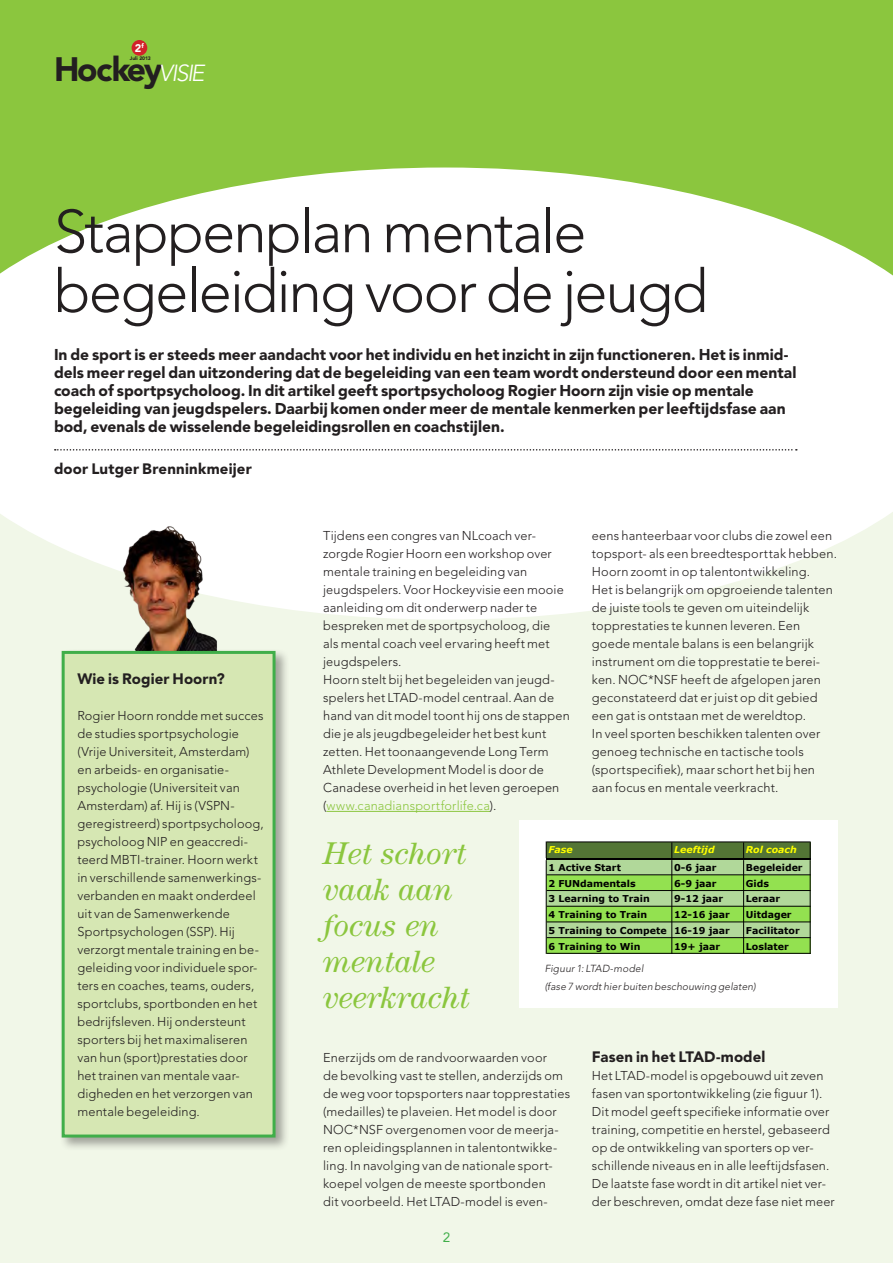
<style>
.page{position:relative;width:893px;height:1263px;background:#f1f7e8}
.page>*{position:absolute;margin:0;border:0;box-sizing:border-box;transform-origin:0 0}
._02_KOP{font:300 59.85px/59.8px "Avenir LT Std";letter-spacing:-.03em;color:#231f20}
.t1{font:900 33.6px "Avenir LT Std";letter-spacing:-.065em;color:#231f20}
._01_STREAMER{font:italic 31.5px/36px "Century Std";color:#8bc63e}
.t2{font:italic 300 23.1px "Avenir LT Std";letter-spacing:-.07em;color:#fff}
._03_INTRO{font:900 15.6px/18px "Avenir LT Std";color:#231f20}
._04_AUTEUR{font:900 15px "Avenir LT Std";letter-spacing:.015em;color:#231f20}
._05_TUSSENKOP{font:900 15px "Avenir LT Std";letter-spacing:.005em;color:#231f20}
._12_KADERKOP{font:900 15px "Avenir LT Std";letter-spacing:.005em;color:#231f20}
._06_BROOD{font:13.5px "Avenir LT Std";color:#40ae49}
._13_KADERTEKST{font:300 12.75px/18px "Avenir LT Std";letter-spacing:.015em;color:#231f20}
.t3{font:900 11.1px "Avenir LT Std";color:#fff}
._08_BIJSCHRIFT{font:italic 300 10.2px "Avenir LT Std";letter-spacing:.015em;color:#231f20}
.t4{font:700 9.45px "Verdana";color:#000}
.t5{font:italic 700 9.45px "Verdana";color:#ff0}
.t6{font:900 5.1px "Avenir LT Std";letter-spacing:-.015em;color:#231f20}
.s1{color:#8bc63e}
</style>
<div class="page">
<div style="left:0;top:0;width:893px;height:319px;background:#8bc63e"></div>
<svg style="left:0;top:167px;width:893px;height:453px;background:#f5faef"></svg>
<div style="left:132px;top:40px;width:15px;height:16px;background:#d1232a;border-radius:50%"></div>
<hr style="left:326px;top:811px;width:164px;height:1px;background:#8bc63e">
<img style="left:89px;top:522px;width:157px;height:127px">
<div style="left:59px;top:649px;width:230px;height:502px;background:#231f20;opacity:.39"></div>
<div style="left:63px;top:652px;width:211px;height:484px;background:#d6e7b3"></div>
<div style="left:62px;top:651px;width:214px;height:486px;border:3px solid #40ae49"></div>
<div style="left:520px;top:821px;width:318px;height:187px;background:#fff"></div>
<div style="left:546px;top:842px;width:264px;height:17px;background:#537535"></div>
<div style="left:546px;top:859px;width:264px;height:16px;background:#b1d89a"></div>
<div style="left:546px;top:875px;width:264px;height:16px;background:#93e150"></div>
<div style="left:546px;top:890px;width:264px;height:16px;background:#b1d89a"></div>
<div style="left:546px;top:906px;width:264px;height:16px;background:#93e150"></div>
<div style="left:546px;top:922px;width:264px;height:16px;background:#b1d89a"></div>
<div style="left:546px;top:938px;width:264px;height:15px;background:#93e150"></div>
<svg style="left:546px;top:841px;width:1px;height:17px"></svg>
<svg style="left:671px;top:842px;width:1px;height:16px"></svg>
<svg style="left:743px;top:842px;width:1px;height:16px"></svg>
<svg style="left:810px;top:842px;width:1px;height:16px"></svg>
<hr style="left:546px;top:860px;width:1px;height:94px;background:#000">
<hr style="left:671px;top:860px;width:1px;height:94px;background:#000">
<hr style="left:743px;top:860px;width:1px;height:94px;background:#000">
<hr style="left:810px;top:860px;width:1px;height:94px;background:#000">
<hr style="left:547px;top:841px;width:264px;height:1px;background:#000">
<hr style="left:546px;top:858px;width:265px;height:2px;background:#000">
<hr style="left:547px;top:874px;width:264px;height:1px;background:#000">
<hr style="left:547px;top:890px;width:264px;height:1px;background:#000">
<hr style="left:547px;top:906px;width:264px;height:1px;background:#000">
<hr style="left:547px;top:921px;width:264px;height:1px;background:#000">
<hr style="left:547px;top:937px;width:264px;height:1px;background:#000">
<hr style="left:547px;top:953px;width:264px;height:1px;background:#000">
<svg style="left:55px;top:449px;width:742px;height:2px"></svg>
<p class="t3" style="left:135px;top:41px;width:11px">2<sup>f</sup></p>
<p class="t1" style="left:54px;top:49px;width:110px">Hockey</p>
<p class="t2" style="left:159px;top:59px;width:47px">VISIE</p>
<p class="t6" style="left:130px;top:55px;width:22px">Juli 2013</p>
<p class="_02_KOP" style="left:54px;top:202px;width:656px">Stappenplan mentale begeleiding voor de jeugd</p>
<p class="_03_INTRO" style="left:54px;top:346px;width:744px">In de sport is er steeds meer aandacht voor het individu en het inzicht in zijn functioneren. Het is inmid&shy;dels meer regel dan uitzondering dat de begeleiding van een team wordt ondersteund door een mental coach of sportpsycholoog. In dit artikel geeft sportpsycholoog Rogier Hoorn zijn visie op mentale begeleiding van jeugdspelers. Daarbij komen onder meer de mentale kenmerken per leeftijdsfase aan bod, evenals de wisselende begeleidingsrollen en coachstijlen.</p>
<p class="_04_AUTEUR" style="left:54px;top:459px;width:199px">door Lutger Brenninkmeijer</p>
<p class="_12_KADERKOP" style="left:77px;top:670px;width:149px">Wie is Rogier Hoorn?</p>
<p class="_13_KADERTEKST" style="left:77px;top:707px;width:188px">Rogier Hoorn rondde met succes de studies sportpsychologie (Vrije Universiteit, Amsterdam) en arbeids- en organisatie&shy;psychologie (Universiteit van<br>Amsterdam) af. Hij is (VSPN&shy;geregistreerd) sportpsycholoog, psycholoog NIP en geaccredi&shy;teerd MBTI-trainer. Hoorn werkt in verschillende samenwerkings&shy;verbanden en maakt onderdeel uit van de Samenwerkende<br>Sportpsychologen (SSP). Hij verzorgt mentale training en be&shy;geleiding voor individuele spor&shy;ters en coaches, teams, ouders, sportclubs, sportbonden en het bedrijfsleven. Hij ondersteunt sporters bij het maximaliseren van hun (sport)prestaties door het trainen van mentale vaar&shy;digheden en het verzorgen van mentale begeleiding.</p>
<p class="_13_KADERTEKST" style="left:323px;top:527px;width:242px">Tijdens een congres van NLcoach ver&shy;zorgde Rogier Hoorn een workshop over mentale training en begeleiding van jeugdspelers. Voor Hockeyvisie een mooie aanleiding om dit onderwerp nader te bespreken met de sportpsycholoog, die als mental coach veel ervaring heeft met jeugdspelers.</p>
<p class="_13_KADERTEKST" style="left:323px;top:671px;width:248px">Hoorn stelt bij het begeleiden van jeugd&shy;spelers het LTAD-model centraal. Aan de hand van dit model toont hij ons de stappen die je als jeugdbegeleider het best kunt zetten. Het toonaangevende Long Term Athlete Development Model is door de Canadese overheid in het leven geroepen (<span class="s1">www.canadiansportforlife.ca</span>).</p>
<p class="_01_STREAMER" style="left:323px;top:835px;width:148px">Het schort vaak aan focus en mentale veerkracht</p>
<p class="_13_KADERTEKST" style="left:592px;top:527px;width:247px">eens hanteerbaar voor clubs die zowel een topsport- als een breedtesporttak hebben.</p>
<p class="_13_KADERTEKST" style="left:592px;top:563px;width:242px">Hoorn zoomt in op talentontwikkeling.<br>Het is belangrijk om opgroeiende talenten de juiste tools te geven om uiteindelijk topprestaties te kunnen leveren. Een goede mentale balans is een belangrijk instrument om die topprestatie te berei&shy;ken. NOC*NSF heeft de afgelopen jaren geconstateerd dat er juist op dit gebied een gat is ontstaan met de wereldtop.<br>In veel sporten beschikken talenten over genoeg technische en tactische tools (sportspecifiek), maar schort het bij hen aan focus en mentale veerkracht.</p>
<p class="t5" style="left:548px;top:843px;width:26px">Fase</p>
<p class="t5" style="left:674px;top:843px;width:42px">Leeftijd</p>
<p class="t5" style="left:746px;top:843px;width:53px">Rol coach</p>
<p class="t4" style="left:548px;top:861px;width:74px">1 Active Start</p>
<p class="t4" style="left:674px;top:861px;width:44px">0-6 jaar</p>
<p class="t4" style="left:746px;top:861px;width:58px">Begeleider</p>
<p class="t4" style="left:548px;top:877px;width:89px">2 FUNdamentals</p>
<p class="t4" style="left:674px;top:877px;width:44px">6-9 jaar</p>
<p class="t4" style="left:746px;top:877px;width:25px">Gids</p>
<p class="t4" style="left:548px;top:892px;width:103px">3 Learning to Train</p>
<p class="t4" style="left:674px;top:892px;width:51px">9-12 jaar</p>
<p class="t4" style="left:746px;top:892px;width:36px">Leraar</p>
<p class="t4" style="left:548px;top:908px;width:100px">4 Training to Train</p>
<p class="t4" style="left:674px;top:908px;width:57px">12-16 jaar</p>
<p class="t4" style="left:746px;top:908px;width:47px">Uitdager</p>
<p class="t4" style="left:548px;top:924px;width:183px">5 Training to Compete 16-19 jaar</p>
<p class="t4" style="left:746px;top:924px;width:55px">Facilitator</p>
<p class="t4" style="left:548px;top:939px;width:94px">6 Training to Win</p>
<p class="t4" style="left:674px;top:939px;width:48px">19+ jaar</p>
<p class="t4" style="left:746px;top:939px;width:45px">Loslater</p>
<p class="_08_BIJSCHRIFT" style="left:545px;top:962px;width:100px">Figuur 1: LTAD-model</p>
<p class="_08_BIJSCHRIFT" style="left:545px;top:980px;width:212px">(fase 7 wordt hier buiten beschouwing gelaten)</p>
<p class="_13_KADERTEKST" style="left:323px;top:1049px;width:248px">Enerzijds om de randvoorwaarden voor<br>de bevolking vast te stellen, anderzijds om de weg voor topsporters naar topprestaties (medailles) te plaveien. Het model is door NOC*NSF overgenomen voor de meerja&shy;ren opleidingsplannen in talentontwikke&shy;ling. In navolging van de nationale sport&shy;koepel volgen de meeste sportbonden<br>dit voorbeeld. Het LTAD-model is even-</p>
<p class="_06_BROOD" style="left:443px;top:1229px;width:9px">2</p>
<p class="_05_TUSSENKOP" style="left:592px;top:1048px;width:175px">Fasen in het LTAD-model</p>
<p class="_13_KADERTEKST" style="left:592px;top:1067px;width:244px">Het LTAD-model is opgebouwd uit zeven fasen van sportontwikkeling (zie figuur 1).<br>Dit model geeft specifieke informatie over training, competitie en herstel, gebaseerd op de ontwikkeling van sporters op ver&shy;schillende niveaus en in alle leeftijdsfasen.<br>De laatste fase wordt in dit artikel niet ver&shy;der beschreven, omdat deze fase niet meer</p>
</div>
